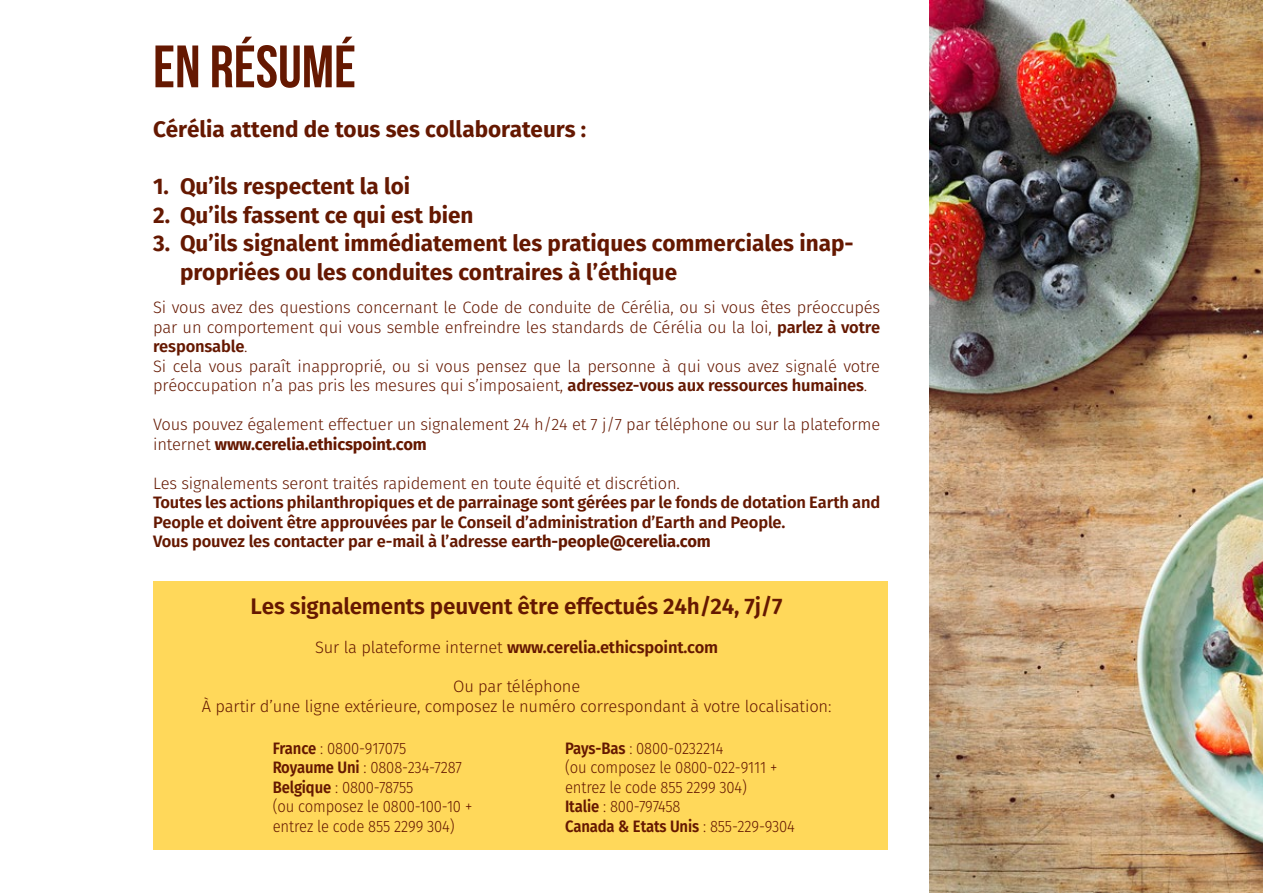
<style>
.page{position:relative;width:1263px;height:893px;background:#fff}
.page>*{position:absolute;margin:0;border:0;box-sizing:border-box;transform-origin:0 0}
.t1{font:59.7px "Bebas Neue";color:#651801}
.t2{font:700 22.5px/28.5px "Fira Sans";color:#651801}
.t3{font:600 22.5px "Fira Sans";letter-spacing:-.01em;color:#651801}
.t4{font:300 16.5px/19.5px "Fira Sans";letter-spacing:-.01em;color:#651801}
.t5{font:600 16.5px/19.5px "Fira Sans";letter-spacing:-.01em;color:#651801}
.t6{font:300 16.5px/19.5px "Fira Sans";letter-spacing:-.01em;color:#651801;scale:.9 1}
.s1{font-weight:600}
.s2{font-weight:700}
.s3{font-weight:300}
</style>
<div class="page">
<img style="left:929px;top:0;width:334px;height:893px">
<div style="left:153px;top:581px;width:734px;height:269px;background:#ffd85a"></div>
<h1 class="t1" style="left:153px;top:34px;width:204px">EN RÉSUMÉ</h1>
<h2 class="t2" style="left:153px;top:115px;width:435px">Cérélia attend de tous ses collaborateurs :</h2>
<h2 class="t2" style="left:153px;top:172px;width:259px">1. Qu’ils respectent la loi</h2>
<h2 class="t2" style="left:153px;top:200px;width:322px">2. Qu’ils fassent ce qui est bien</h2>
<h2 class="t2" style="left:180px;top:229px;width:675px;text-indent:-27px">3. Qu’ils signalent immédiatement les pratiques commerciales inap&shy;propriées ou les conduites contraires à l’éthique</h2>
<p class="t4" style="left:153px;top:298px;width:729px">Si vous avez des questions concernant le Code de conduite de Cérélia, ou si vous êtes préoccupés par un comportement qui vous semble enfreindre les standards de Cérélia ou la loi, <span class="s1">parlez à votre responsable</span>.<br>Si cela vous paraît inapproprié, ou si vous pensez que la personne à qui vous avez signalé votre préoccupation n’a pas pris les mesures qui s’imposaient, <span class="s1">adressez-vous aux ressources humaines</span>.</p>
<p class="t4" style="left:153px;top:415px;width:729px">Vous pouvez également effectuer un signalement 24 h/24 et 7 j/7 par téléphone ou sur la plateforme internet <span class="s2">www.cerelia.ethicspoint.com</span></p>
<p class="t4" style="left:153px;top:473px;width:528px">Les signalements seront traités rapidement en toute équité et discrétion.</p>
<p class="t5" style="left:153px;top:493px;width:729px">Toutes les actions philanthropiques et de parrainage sont gérées par le fonds de dotation Earth and<br>People et doivent être approuvées par le Conseil d’administration d’Earth and People.<br>Vous pouvez les contacter par e-mail à l’adresse <span class="s2">earth-people@cerelia.com</span></p>
<h2 class="t3" style="left:251px;top:591px;width:533px">Les signalements peuvent être effectués 24h/24, 7j/7</h2>
<p class="t5" style="left:315px;top:638px;width:404px"><span class="s3">Sur la plateforme internet</span> www.cerelia.ethicspoint.com</p>
<p class="t4" style="left:202px;top:677px;width:631px;text-align:center">Ou par téléphone<br>À partir d’une ligne extérieure, composez le numéro correspondant à votre localisation:</p>
<p class="t6" style="left:273px;top:738px;width:223px"><span class="s1">France</span> : 0800-917075<br><span class="s1">Royaume Uni</span> : 0808-234-7287<br><span class="s1">Belgique</span> : 0800-78755<br>(ou composez le 0800-100-10 + entrez le code 855 2299 304)</p>
<p class="t6" style="left:565px;top:738px;width:257px"><span class="s1">Pays-Bas</span> : 0800-0232214<br>(ou composez le 0800-022-9111 + entrez le code 855 2299 304)<br><span class="s1">Italie</span> : 800-797458<br><span class="s1">Canada &amp; Etats Unis</span> : 855-229-9304</p>
</div>
